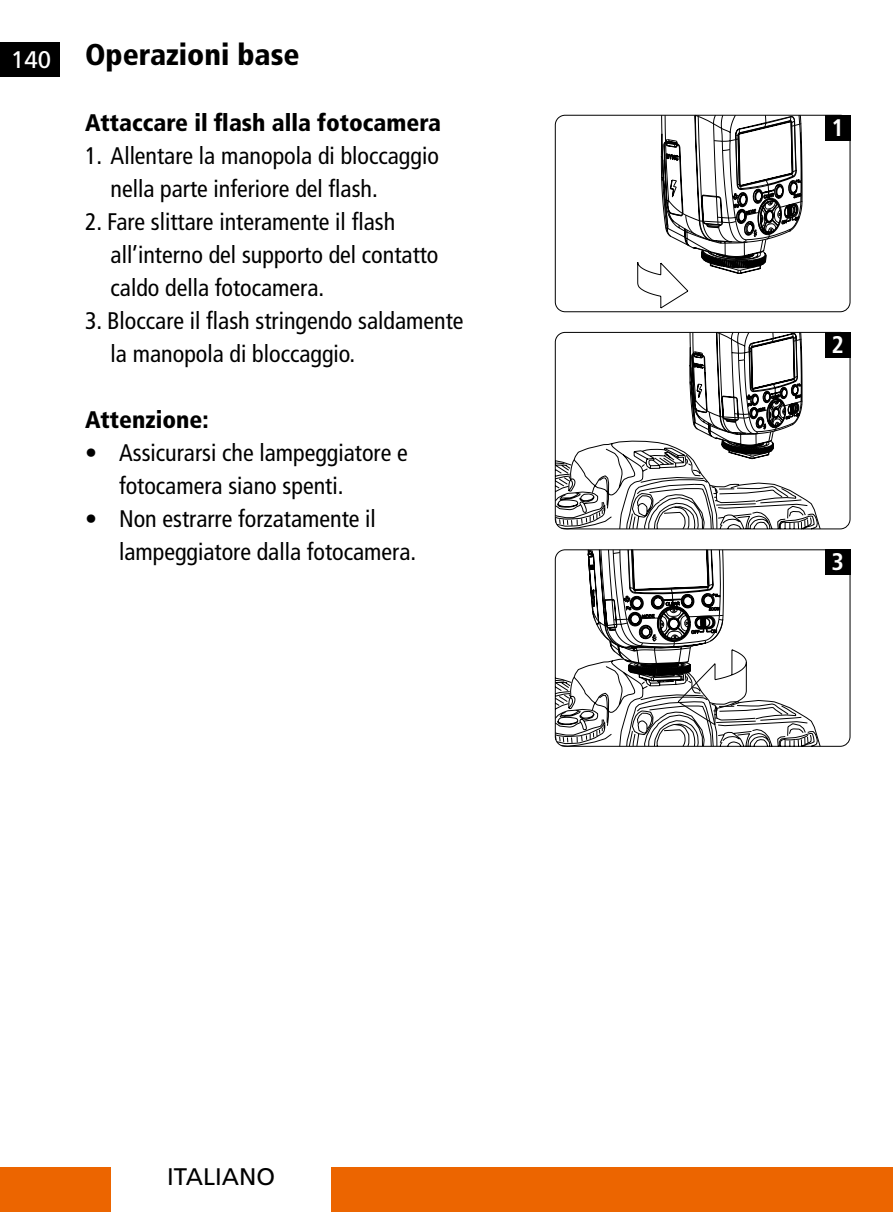
<style>
.page{position:relative;width:893px;height:1212px;background:#fff}
.page>*{position:absolute;margin:0;border:0;box-sizing:border-box;transform-origin:0 0}
.t1{font:900 condensed 30px "Frutiger LT";color:#000}
.t2{font:condensed 24px/33px "Frutiger LT";color:#000}
.t3{font:900 condensed 24px "Frutiger LT";color:#000}
.t4{font:24px "Frutiger LT";color:#000}
.t5{font:24px "Frutiger LT";color:#fff}
.t6{font:700 condensed 24px "Frutiger LT";color:#fff}
</style>
<div class="page">
<div style="left:331px;top:1167px;width:562px;height:45px;background:#ec6500"></div>
<div style="left:0;top:1167px;width:111px;height:45px;background:#ec6500"></div>
<div style="left:0;top:43px;width:60px;height:34px;background:#000"></div>
<svg style="left:554px;top:114px;width:297px;height:199px"></svg>
<svg style="left:660px;top:114px;width:143px;height:160px"></svg>
<svg style="left:821px;top:332px;width:30px;height:198px"></svg>
<svg style="left:554px;top:331px;width:267px;height:199px"></svg>
<svg style="left:554px;top:549px;width:297px;height:198px"></svg>
<svg style="left:555px;top:549px;width:265px;height:197px"></svg>
<div style="left:825px;top:115px;width:25px;height:25px;background:#000"></div>
<div style="left:825px;top:332px;width:25px;height:25px;background:#000"></div>
<div style="left:825px;top:549px;width:25px;height:26px;background:#000"></div>
<p class="t5" style="left:11px;top:46px;width:42px">140</p>
<p class="t1" style="left:85px;top:37px;width:216px">Operazioni base</p>
<p class="t3" style="left:85px;top:108px;width:358px">Attaccare il flash alla fotocamera</p>
<p class="t2" style="left:111px;top:139px;width:330px;text-indent:-26px">1. Allentare la manopola di bloccaggio nella parte inferiore del flash.</p>
<p class="t2" style="left:111px;top:205px;width:329px;text-indent:-26px">2. Fare slittare interamente il flash all’interno del supporto del contatto caldo della fotocamera.</p>
<p class="t2" style="left:111px;top:304px;width:354px;text-indent:-26px">3. Bloccare il flash stringendo saldamente la manopola di bloccaggio.</p>
<p class="t3" style="left:85px;top:405px;width:125px">Attenzione:</p>
<p class="t2" style="left:119px;top:436px;width:290px;text-indent:-34px">• Assicurarsi che lampeggiatore e fotocamera siano spenti.</p>
<p class="t2" style="left:119px;top:502px;width:295px;text-indent:-34px">• Non estrarre forzatamente il lampeggiatore dalla fotocamera.</p>
<p class="t4" style="left:167px;top:1162px;width:110px">ITALIANO</p>
<p class="t6" style="left:831px;top:113px;width:14px">1</p>
<p class="t6" style="left:831px;top:330px;width:14px">2</p>
<p class="t6" style="left:831px;top:547px;width:14px">3</p>
</div>
